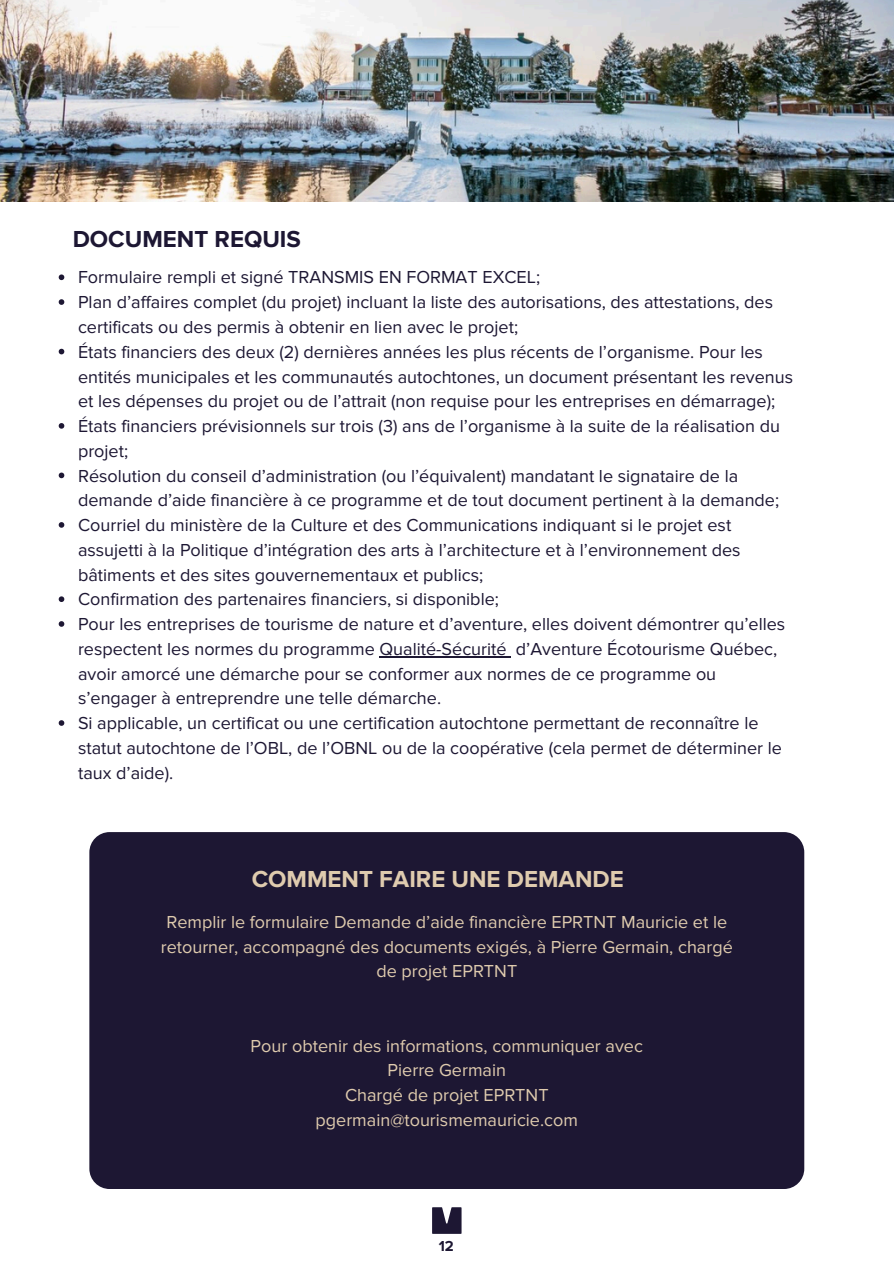
<style>
.page{position:relative;width:894px;height:1264px;background:#fff}
.page>*{position:absolute;margin:0;border:0;box-sizing:border-box;transform-origin:0 0}
.t1{font:700 24px "Proxima Nova";color:#dfcbae}
.t2{font:700 24px "Proxima Nova";color:#1d1733}
.t3{font:18px/24.8px "Proxima Nova";color:#1d1733}
.t4{font:18px/24.8px "Proxima Nova";color:#dfcbae;text-align:center}
.t5{font:700 15px "Proxima Nova";color:#1d1733}
</style>
<div class="page">
<div style="left:89px;top:832px;width:715px;height:356px;background:#1d1733;border-radius:20px"></div>
<svg style="left:59px;top:274px;width:5px;height:6px"></svg>
<svg style="left:59px;top:299px;width:5px;height:6px"></svg>
<svg style="left:59px;top:349px;width:5px;height:5px"></svg>
<svg style="left:59px;top:423px;width:5px;height:5px"></svg>
<svg style="left:59px;top:472px;width:5px;height:6px"></svg>
<svg style="left:59px;top:522px;width:5px;height:5px"></svg>
<svg style="left:59px;top:596px;width:5px;height:6px"></svg>
<svg style="left:59px;top:621px;width:5px;height:5px"></svg>
<hr style="left:379px;top:656px;width:127px;height:1px;background:#1d1733">
<svg style="left:59px;top:720px;width:5px;height:5px"></svg>
<svg style="left:432px;top:1207px;width:29px;height:26px"></svg>
<img style="left:0;top:0;width:893px;height:201px">
<h1 class="t2" style="left:73px;top:225px;width:230px">DOCUMENT REQUIS</h1>
<p class="t3" style="left:78px;top:265px;width:463px">Formulaire rempli et signé TRANSMIS EN FORMAT EXCEL;</p>
<h1 class="t3" style="left:78px;top:290px;width:696px">Plan d’affaires complet (du projet) incluant la liste des autorisations, des attestations, des certificats ou des permis à obtenir en lien avec le projet;</h1>
<p class="t3" style="left:78px;top:340px;width:716px">États financiers des deux (2) dernières années les plus récents de l’organisme. Pour les entités municipales et les communautés autochtones, un document présentant les revenus et les dépenses du projet ou de l’attrait (non requise pour les entreprises en démarrage);</p>
<p class="t3" style="left:78px;top:414px;width:703px">États financiers prévisionnels sur trois (3) ans de l’organisme à la suite de la réalisation du projet;</p>
<p class="t3" style="left:78px;top:463px;width:702px">Résolution du conseil d’administration (ou l’équivalent) mandatant le signataire de la demande d’aide financière à ce programme et de tout document pertinent à la demande;</p>
<p class="t3" style="left:78px;top:513px;width:664px">Courriel du ministère de la Culture et des Communications indiquant si le projet est assujetti à la Politique d’intégration des arts à l’architecture et à l’environnement des bâtiments et des sites gouvernementaux et publics;</p>
<p class="t3" style="left:78px;top:587px;width:422px">Confirmation des partenaires financiers, si disponible;</p>
<p class="t3" style="left:78px;top:612px;width:708px">Pour les entreprises de tourisme de nature et d’aventure, elles doivent démontrer qu’elles respectent les normes du programme Qualité-Sécurité d’Aventure Écotourisme Québec, avoir amorcé une démarche pour se conformer aux normes de ce programme ou s’engager à entreprendre une telle démarche.</p>
<p class="t3" style="left:78px;top:711px;width:705px">Si applicable, un certificat ou une certification autochtone permettant de reconnaître le statut autochtone de l’OBL, de l’OBNL ou de la coopérative (cela permet de déterminer le taux d’aide).</p>
<p class="t1" style="left:251px;top:865px;width:373px">COMMENT FAIRE UNE DEMANDE</p>
<p class="t4" style="left:161px;top:909px;width:573px">Remplir le formulaire Demande d’aide financière EPRTNT Mauricie et le retourner, accompagné des documents exigés, à Pierre Germain, chargé de projet EPRTNT</p>
<p class="t4" style="left:250px;top:1033px;width:393px">Pour obtenir des informations, communiquer avec</p>
<p class="t4" style="left:387px;top:1058px;width:120px">Pierre Germain</p>
<p class="t4" style="left:345px;top:1083px;width:205px">Chargé de projet EPRTNT</p>
<p class="t4" style="left:315px;top:1107px;width:264px">pgermain@tourismemauricie.com</p>
<p class="t5" style="left:438px;top:1236px;width:17px">12</p>
</div>
